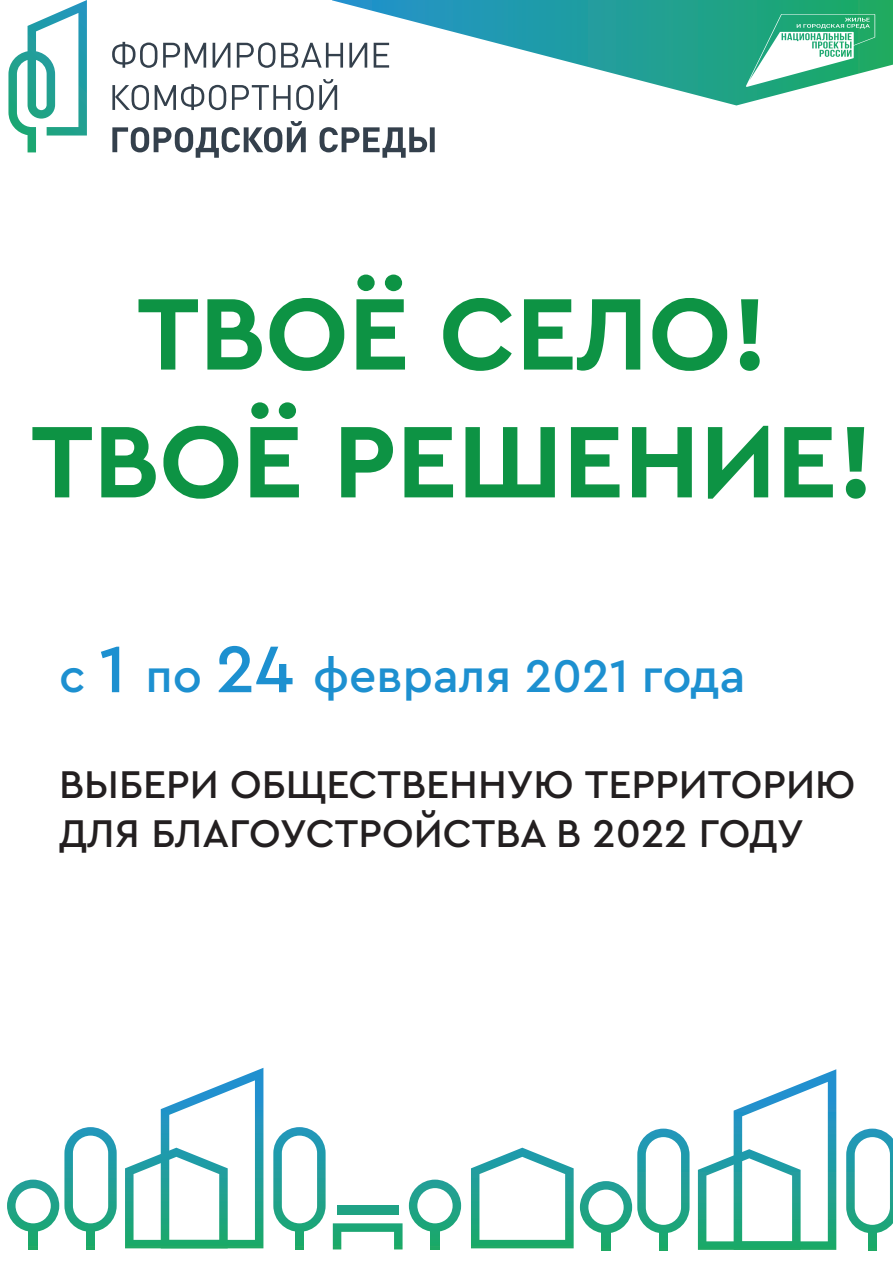
<style>
.page{position:relative;width:893px;height:1263px;background:#fff}
.page>*{position:absolute;margin:0;border:0;box-sizing:border-box;transform-origin:0 0}
.t1{font:700 106.5px/127.8px "Cera Pro";color:#0d9344;text-align:center}
.t2{font:500 48px "Cera Pro";color:#1d90d0}
.t3{font:500 40.5px/48.6px "Cera Pro";color:#231f20}
.s1{font-size:69px}
</style>
<div class="page">
<svg style="left:332px;top:0;width:561px;height:105px"></svg>
<svg style="left:746px;top:14px;width:129px;height:73px"></svg>
<svg style="left:112px;top:42px;width:45px;height:26px"></svg>
<svg style="left:163px;top:43px;width:43px;height:25px"></svg>
<svg style="left:213px;top:43px;width:17px;height:25px"></svg>
<svg style="left:237px;top:43px;width:38px;height:25px"></svg>
<svg style="left:281px;top:43px;width:62px;height:25px"></svg>
<svg style="left:349px;top:43px;width:18px;height:25px"></svg>
<svg style="left:374px;top:43px;width:15px;height:25px"></svg>
<svg style="left:112px;top:85px;width:37px;height:25px"></svg>
<svg style="left:155px;top:84px;width:71px;height:26px"></svg>
<svg style="left:232px;top:79px;width:105px;height:31px"></svg>
<svg style="left:112px;top:121px;width:194px;height:37px"></svg>
<svg style="left:319px;top:127px;width:116px;height:31px"></svg>
<svg style="left:8px;top:0;width:79px;height:152px"></svg>
<svg style="left:471px;top:1148px;width:103px;height:100px"></svg>
<svg style="left:125px;top:1068px;width:138px;height:180px"></svg>
<div style="left:29px;top:1227px;width:8px;height:22px;background:#1ba86b"></div>
<div style="left:86px;top:1227px;width:9px;height:22px;background:#1ba86b"></div>
<svg style="left:7px;top:1127px;width:110px;height:105px"></svg>
<svg style="left:409px;top:1179px;width:52px;height:53px"></svg>
<div style="left:431px;top:1227px;width:8px;height:22px;background:#1ba86d"></div>
<svg style="left:333px;top:1223px;width:70px;height:26px"></svg>
<div style="left:337px;top:1206px;width:61px;height:8px;background:#20a284"></div>
<div style="left:295px;top:1227px;width:9px;height:22px;background:#1ba86b"></div>
<svg style="left:273px;top:1127px;width:53px;height:105px"></svg>
<svg style="left:698px;top:1069px;width:138px;height:181px"></svg>
<div style="left:602px;top:1229px;width:8px;height:22px;background:#1ba86b"></div>
<div style="left:659px;top:1229px;width:9px;height:22px;background:#1ba86b"></div>
<svg style="left:580px;top:1128px;width:109px;height:105px"></svg>
<div style="left:868px;top:1229px;width:9px;height:22px;background:#1ba86b"></div>
<svg style="left:846px;top:1128px;width:47px;height:105px"></svg>
<h1 class="t1" style="left:31px;top:265px;width:845px">ТВОЁ СЕЛО!<br>ТВОЁ РЕШЕНИЕ!</h1>
<p class="t2" style="left:59px;top:644px;width:688px">с <span class="s1">1</span> по <span class="s1">24</span> февраля 2021 года</p>
<p class="t3" style="left:59px;top:759px;width:797px">ВЫБЕРИ ОБЩЕСТВЕННУЮ ТЕРРИТОРИЮ<br>ДЛЯ БЛАГОУСТРОЙСТВА В 2022 ГОДУ</p>
</div>
